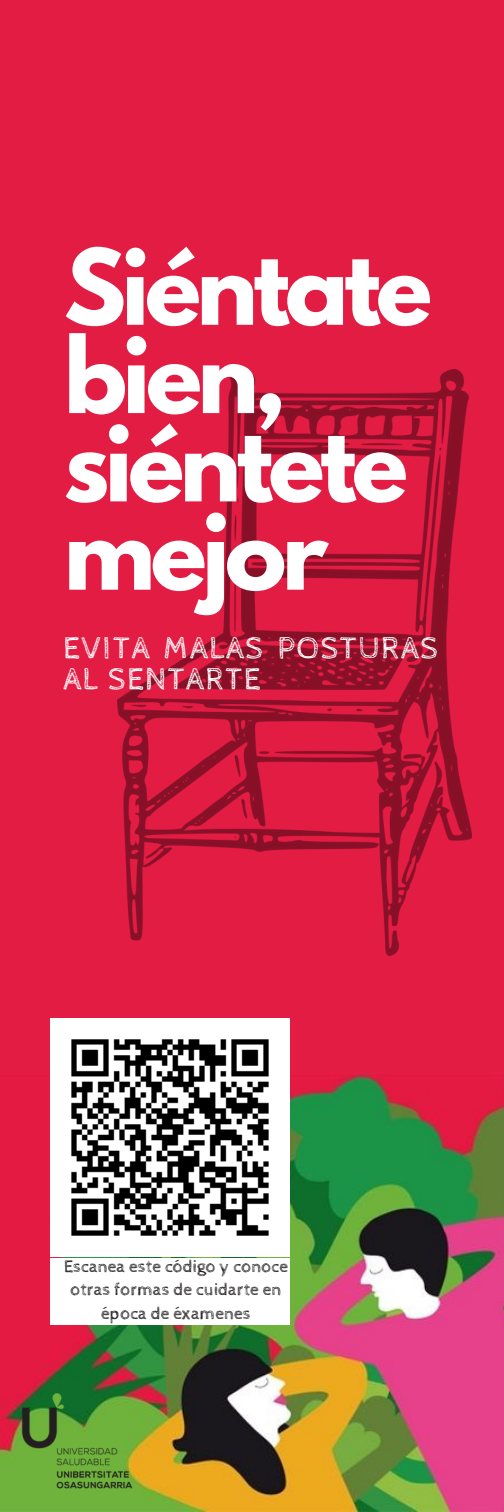
<style>
.page{position:relative;width:504px;height:1512px;background:#e31c43}
.page>*{position:absolute;margin:0;border:0;box-sizing:border-box;transform-origin:0 0}
.t1{font:700 93.1px/88.2px "League Spartan";letter-spacing:-.05em;color:#fff}
.t2{font:31.5px/31.5px "Cabin Sketch";letter-spacing:.05em;color:#fff}
.t3{font:17.5px/23.4px "Cabin Sketch";color:#201c1f;text-align:center}
</style>
<div class="page">
<img style="left:0;top:1074px;width:504px;height:438px">
<div style="left:50px;top:1258px;width:240px;height:66px;background:#fff"></div>
<img style="left:50px;top:1018px;width:239px;height:239px">
<img style="left:22px;top:1385px;width:110px;height:111px">
<img style="left:117px;top:370px;width:355px;height:585px">
<p class="t1" style="left:64px;top:255px;width:370px">Siéntate bien, siéntete mejor</p>
<p class="t2" style="left:64px;top:633px;width:376px">EVITA MALAS POSTURAS<br>AL SENTARTE</p>
<p class="t3" style="left:64px;top:1255px;width:225px">Escanea este código y conoce otras formas de cuidarte en época de éxamenes</p>
</div>
